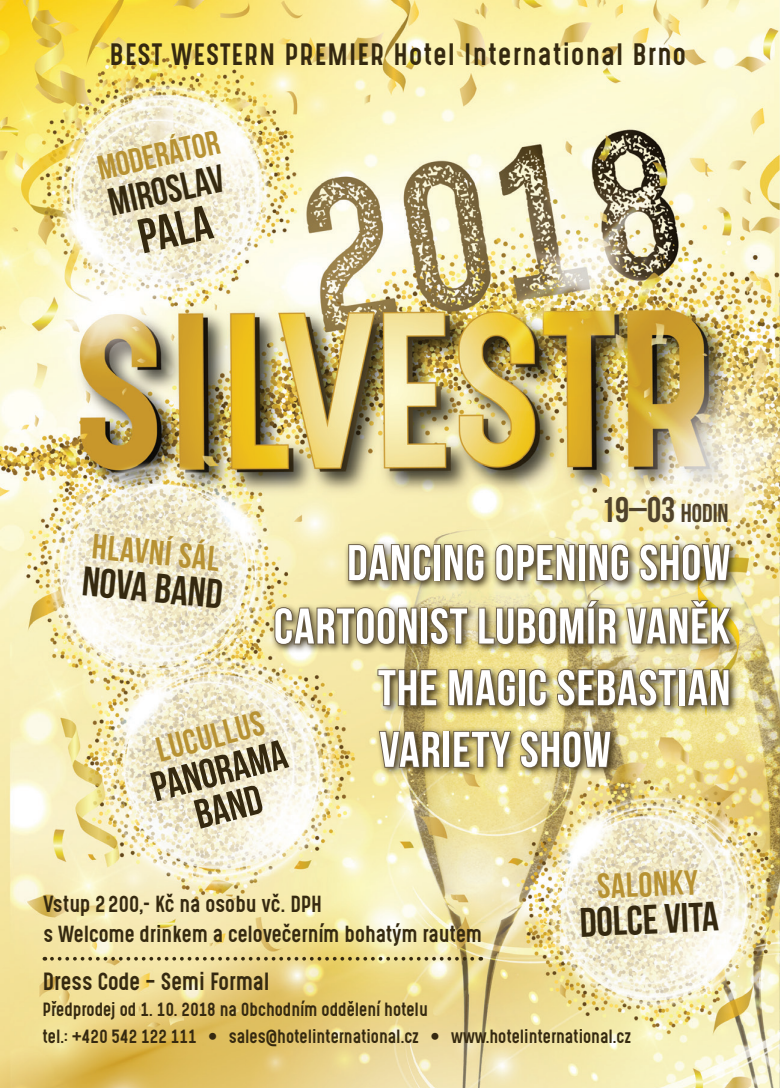
<style>
.page{position:relative;width:780px;height:1088px;background:#fff}
.page>*{position:absolute;margin:0;border:0;box-sizing:border-box;transform-origin:0 0}
.t1{font:700 50px "Bebas Neue";letter-spacing:.02em;color:#fff}
.t2{font:700 48.62px "Bebas Neue";color:#352910}
.t3{font:700 41.25px/37.5px "Bebas Neue";color:#352910;text-align:center}
.t4{font:700 38.88px "Bebas Neue";color:#352910}
.t5{font:700 35.62px "Bebas Neue";color:#50422b}
.t6{font:700 34.88px "Bebas Neue";color:#b79233}
.t7{font:700 34px "Bebas Neue";color:#b79233}
.t8{font:26.25px "Gotcha Gothic";letter-spacing:.05em;color:#352910}
.t9{font:21.12px "Gotcha Gothic";color:#352910}
.t10{font:19.75px/30.1px "Gotcha Gothic";color:#352910}
.t11{font:16.25px/26.2px "Gotcha Gothic";color:#352910}
.s1{font-size:25.88px}
</style>
<div class="page">
<img style="left:0;top:0;width:780px;height:1088px">
<div style="left:375px;top:726px;width:245px;height:51px;background:#352910;opacity:.92"></div>
<svg style="left:377px;top:730px;width:65px;height:43px;background:#82744d"></svg>
<div style="left:442px;top:731px;width:8px;height:37px;border:2px solid #6a5d49"></div>
<svg style="left:452px;top:730px;width:60px;height:39px;background:#8f8152"></svg>
<svg style="left:519px;top:729px;width:93px;height:49px;background:#887b54"></svg>
<div style="left:344px;top:539px;width:395px;height:52px;background:#352910;opacity:.92"></div>
<svg style="left:347px;top:541px;width:85px;height:41px;background:#857b5b"></svg>
<div style="left:433px;top:544px;width:8px;height:37px;border:2px solid #6a5d49"></div>
<svg style="left:443px;top:541px;width:42px;height:41px;background:#7d7251"></svg>
<svg style="left:494px;top:541px;width:82px;height:41px;background:#877c5a"></svg>
<div style="left:578px;top:544px;width:7px;height:37px;border:2px solid #6a5d49"></div>
<svg style="left:587px;top:541px;width:42px;height:41px;background:#7e7356"></svg>
<svg style="left:638px;top:543px;width:93px;height:48px;background:#8e835e"></svg>
<div style="left:373px;top:664px;width:365px;height:52px;background:#352910;opacity:.92"></div>
<svg style="left:376px;top:668px;width:62px;height:39px;background:#857852"></svg>
<svg style="left:447px;top:655px;width:69px;height:52px;background:#998a58"></svg>
<div style="left:518px;top:669px;width:7px;height:37px;border:2px solid #6a5d49"></div>
<svg style="left:527px;top:668px;width:20px;height:39px"></svg>
<svg style="left:556px;top:668px;width:121px;height:39px;background:#7e724e"></svg>
<div style="left:678px;top:669px;width:7px;height:37px;border:2px solid #6a5d49"></div>
<svg style="left:686px;top:666px;width:44px;height:41px;background:#7f734d"></svg>
<div style="left:270px;top:596px;width:470px;height:58px;background:#352910;opacity:.92"></div>
<svg style="left:273px;top:604px;width:145px;height:42px;background:#887c59"></svg>
<div style="left:420px;top:607px;width:8px;height:37px;border:2px solid #6a5d49"></div>
<svg style="left:429px;top:606px;width:40px;height:40px;background:#83754f"></svg>
<svg style="left:477px;top:593px;width:141px;height:53px;background:#978c66"></svg>
<svg style="left:625px;top:598px;width:107px;height:52px;background:#968a61"></svg>
<svg style="left:52px;top:957px;width:429px;height:3px"></svg>
<h3 class="t8" style="left:110px;top:34px;width:578px">BEST WESTERN PREMIER Hotel International Brno</h3>
<h3 class="t7" style="left:94px;top:151px;width:125px;rotate:-13deg">MODERÁTOR</h3>
<h3 class="t4" style="left:105px;top:181px;width:119px;rotate:-12deg">MIROSLAV</h3>
<h2 class="t2" style="left:133px;top:211px;width:75px;rotate:-13deg">PALA</h2>
<h3 class="t6" style="left:94px;top:527px;width:129px;rotate:6deg">HLAVNÍ SÁL</h3>
<h3 class="t3" style="left:84px;top:562px;width:142px;rotate:5deg">NOVA BAND</h3>
<h3 class="t5" style="left:601px;top:490px;width:129px">19–03 <span class="s1">HODIN</span></h3>
<h1 class="t1" style="left:347px;top:535px;width:384px">DANCING OPENING SHOW</h1>
<h1 class="t1" style="left:274px;top:599px;width:458px">CARTOONIST LUBOMÍR VANĚK</h1>
<h1 class="t1" style="left:378px;top:660px;width:354px">THE MAGIC SEBASTIAN</h1>
<h3 class="t6" style="left:152px;top:732px;width:111px;rotate:-15deg">LUCULLUS</h3>
<h3 class="t3" style="left:147px;top:768px;width:140px;rotate:-14deg">PANORAMA<br>BAND</h3>
<h1 class="t1" style="left:379px;top:722px;width:233px">VARIETY SHOW</h1>
<p class="t10" style="left:43px;top:889px;width:440px">Vstup 2200,- Kč na osobu vč. DPH<br>s Welcome drinkem a celovečerním bohatým rautem</p>
<p class="t9" style="left:43px;top:965px;width:228px">Dress Code – Semi Formal</p>
<h3 class="t6" style="left:596px;top:867px;width:103px;rotate:-2deg">SALONKY</h3>
<h3 class="t3" style="left:579px;top:903px;width:140px;rotate:-2deg">DOLCE VITA</h3>
<p class="t11" style="left:43px;top:996px;width:590px">Předprodej od 1. 10. 2018 na Obchodním oddělení hotelu<br>tel.: +420 542 122 111 • sales@hotelinternational.cz • www.hotelinternational.cz</p>
</div>
